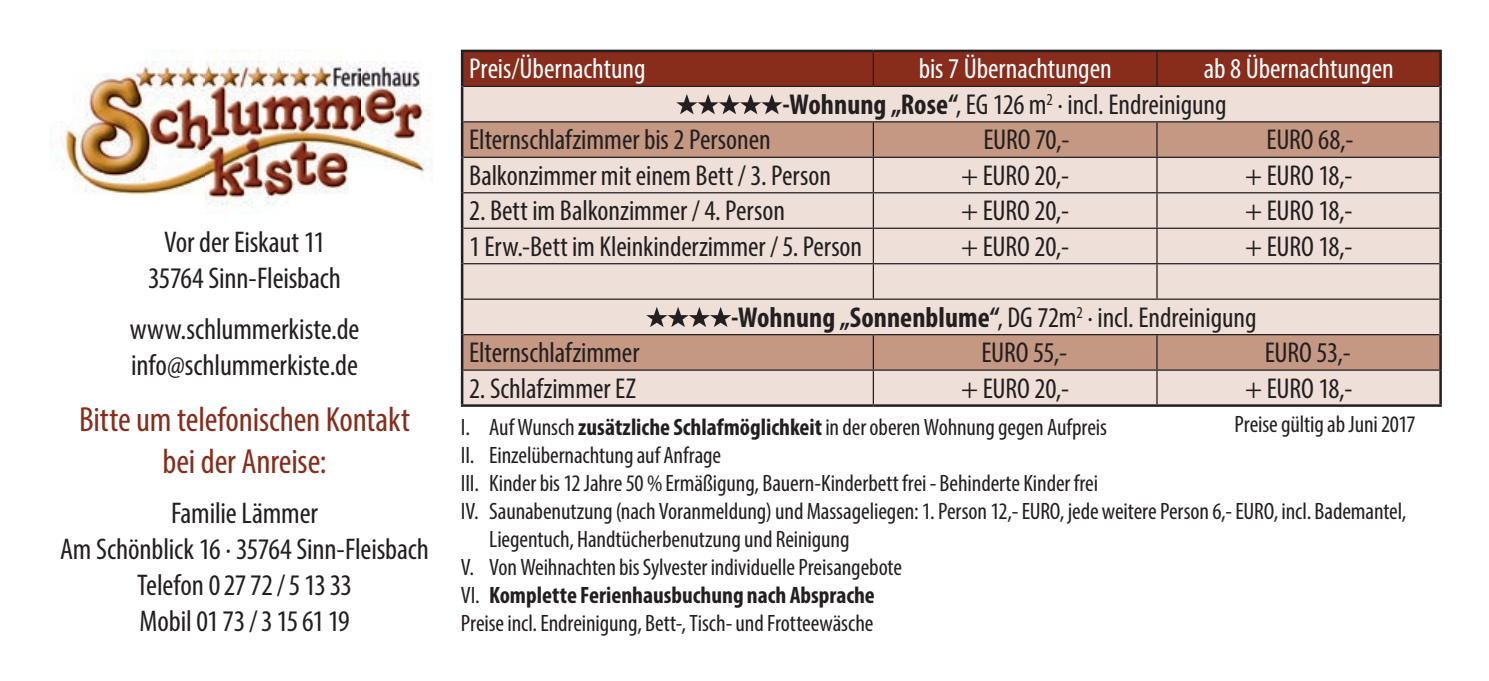
<style>
.page{position:relative;width:1489px;height:681px;background:#fff}
.page>*{position:absolute;margin:0;border:0;box-sizing:border-box;transform-origin:0 0}
.t1{font:condensed 35px/42px "Myriad Pro";letter-spacing:-.005em;color:#882c1b;text-align:center}
.t2{font:condensed 30px/36px "Myriad Pro";letter-spacing:-.005em;color:#231f20;text-align:center}
.t3{font:condensed 28.75px/36px "Myriad Pro";letter-spacing:-.005em;color:#231f20}
.t4{font:condensed 28.75px "Myriad Pro";letter-spacing:-.005em;color:#fff}
.t5{font:condensed 23.75px "Myriad Pro";letter-spacing:-.005em;color:#231f20}
.t6{font:700 condensed 23.75px "Myriad Pro";color:#231f20}
.s1{color:#fff}
.s2{font-weight:700}
.s3{font-weight:400}
</style>
<div class="page">
<div style="left:463px;top:52px;width:976px;height:34px;background:#882c1b"></div>
<div style="left:463px;top:87px;width:976px;height:317px;background:#eee0d8"></div>
<svg style="left:463px;top:122px;width:976px;height:247px;background:#e0c9be"></svg>
<hr style="left:461px;top:50px;width:412px;height:2px;background:#231f20">
<hr style="left:461px;top:52px;width:2px;height:34px;background:#231f20">
<hr style="left:873px;top:50px;width:283px;height:2px;background:#231f20">
<hr style="left:1156px;top:50px;width:285px;height:2px;background:#231f20">
<hr style="left:1439px;top:52px;width:2px;height:34px;background:#231f20">
<hr style="left:461px;top:86px;width:2px;height:36px;background:#231f20">
<hr style="left:1439px;top:86px;width:2px;height:36px;background:#231f20">
<hr style="left:461px;top:122px;width:2px;height:35px;background:#231f20">
<hr style="left:1439px;top:122px;width:2px;height:35px;background:#231f20">
<hr style="left:461px;top:157px;width:2px;height:36px;background:#231f20">
<hr style="left:1439px;top:157px;width:2px;height:36px;background:#231f20">
<hr style="left:461px;top:193px;width:2px;height:35px;background:#231f20">
<hr style="left:1439px;top:193px;width:2px;height:35px;background:#231f20">
<hr style="left:461px;top:228px;width:2px;height:35px;background:#231f20">
<hr style="left:1439px;top:228px;width:2px;height:35px;background:#231f20">
<hr style="left:461px;top:263px;width:2px;height:36px;background:#231f20">
<hr style="left:1439px;top:263px;width:2px;height:36px;background:#231f20">
<hr style="left:461px;top:299px;width:2px;height:35px;background:#231f20">
<hr style="left:1439px;top:299px;width:2px;height:35px;background:#231f20">
<hr style="left:461px;top:334px;width:2px;height:36px;background:#231f20">
<hr style="left:1439px;top:334px;width:2px;height:36px;background:#231f20">
<hr style="left:461px;top:370px;width:2px;height:34px;background:#231f20">
<hr style="left:1439px;top:370px;width:2px;height:34px;background:#231f20">
<hr style="left:461px;top:404px;width:412px;height:2px;background:#231f20">
<hr style="left:873px;top:404px;width:283px;height:2px;background:#231f20">
<hr style="left:1156px;top:404px;width:285px;height:2px;background:#231f20">
<hr style="left:872px;top:52px;width:2px;height:34px;background:#231f20">
<hr style="left:1156px;top:52px;width:1px;height:34px;background:#231f20">
<hr style="left:463px;top:86px;width:410px;height:1px;background:#231f20">
<hr style="left:873px;top:86px;width:283px;height:1px;background:#231f20">
<hr style="left:1156px;top:86px;width:283px;height:1px;background:#231f20">
<hr style="left:463px;top:121px;width:410px;height:1px;background:#231f20">
<hr style="left:873px;top:121px;width:283px;height:1px;background:#231f20">
<hr style="left:872px;top:122px;width:2px;height:35px;background:#231f20">
<hr style="left:1156px;top:121px;width:283px;height:1px;background:#231f20">
<hr style="left:1156px;top:122px;width:1px;height:35px;background:#231f20">
<hr style="left:463px;top:157px;width:410px;height:1px;background:#231f20">
<hr style="left:873px;top:157px;width:283px;height:1px;background:#231f20">
<hr style="left:872px;top:158px;width:2px;height:34px;background:#231f20">
<hr style="left:1156px;top:157px;width:283px;height:1px;background:#231f20">
<hr style="left:1156px;top:158px;width:1px;height:34px;background:#231f20">
<hr style="left:463px;top:192px;width:410px;height:1px;background:#231f20">
<hr style="left:873px;top:192px;width:283px;height:1px;background:#231f20">
<hr style="left:872px;top:193px;width:2px;height:34px;background:#231f20">
<hr style="left:1156px;top:192px;width:283px;height:1px;background:#231f20">
<hr style="left:1156px;top:193px;width:1px;height:34px;background:#231f20">
<hr style="left:463px;top:227px;width:410px;height:2px;background:#231f20">
<hr style="left:873px;top:227px;width:283px;height:2px;background:#231f20">
<hr style="left:872px;top:229px;width:2px;height:34px;background:#231f20">
<hr style="left:1156px;top:227px;width:283px;height:2px;background:#231f20">
<hr style="left:1156px;top:229px;width:1px;height:34px;background:#231f20">
<hr style="left:463px;top:263px;width:410px;height:1px;background:#231f20">
<hr style="left:873px;top:263px;width:283px;height:1px;background:#231f20">
<hr style="left:872px;top:264px;width:2px;height:34px;background:#231f20">
<hr style="left:1156px;top:263px;width:283px;height:1px;background:#231f20">
<hr style="left:1156px;top:264px;width:1px;height:34px;background:#231f20">
<hr style="left:463px;top:298px;width:410px;height:2px;background:#231f20">
<hr style="left:873px;top:298px;width:283px;height:2px;background:#231f20">
<hr style="left:1156px;top:298px;width:283px;height:2px;background:#231f20">
<hr style="left:463px;top:334px;width:410px;height:1px;background:#231f20">
<hr style="left:873px;top:334px;width:283px;height:1px;background:#231f20">
<hr style="left:872px;top:335px;width:2px;height:34px;background:#231f20">
<hr style="left:1156px;top:334px;width:283px;height:1px;background:#231f20">
<hr style="left:1156px;top:335px;width:1px;height:34px;background:#231f20">
<hr style="left:463px;top:369px;width:410px;height:1px;background:#231f20">
<hr style="left:873px;top:369px;width:283px;height:1px;background:#231f20">
<hr style="left:872px;top:370px;width:2px;height:34px;background:#231f20">
<hr style="left:1156px;top:369px;width:283px;height:1px;background:#231f20">
<hr style="left:1156px;top:370px;width:1px;height:34px;background:#231f20">
<svg style="left:676px;top:94px;width:106px;height:20px;background:#a89d98"></svg>
<svg style="left:646px;top:306px;width:85px;height:21px;background:#aba09b"></svg>
<img style="left:50px;top:50px;width:382px;height:164px">
<p class="t2" style="left:148px;top:224px;width:194px">Vor der Eiskaut 11<br>35764 Sinn-Fleisbach</p>
<p class="t2" style="left:130px;top:310px;width:231px;text-align:left">www.schlummerkiste.de info@schlummerkiste.de</p>
<h1 class="t1" style="left:79px;top:398px;width:332px">Bitte um telefonischen Kontakt bei der Anreise:</h1>
<p class="t2" style="left:60px;top:494px;width:370px">Familie Lämmer<br>Am Schönblick 16 · 35764 Sinn-Fleisbach<br>Telefon 0 27 72 / 5 13 33<br>Mobil 01 73 / 3 15 61 19</p>
<p class="t4" style="left:469px;top:51px;width:178px">Preis/Übernachtung</p>
<p class="t4" style="left:918px;top:51px;width:194px">bis 7 Übernachtungen</p>
<p class="t3" style="left:782px;top:50px;width:612px;text-indent:421px"><span class="s1">ab 8 Übernachtungen </span><span class="s2">-Wohnung „Rose“</span>, EG 126 m<sup>2</sup> · incl. Endreinigung</p>
<p class="t3" style="left:469px;top:121px;width:303px">Elternschlafzimmer bis 2 Personen</p>
<p class="t3" style="left:983px;top:121px;width:88px">EURO 70,-</p>
<p class="t3" style="left:1266px;top:121px;width:89px">EURO 68,-</p>
<p class="t3" style="left:469px;top:157px;width:363px">Balkonzimmer mit einem Bett / 3. Person</p>
<p class="t3" style="left:961px;top:157px;width:109px">+ EURO 20,-</p>
<p class="t3" style="left:1244px;top:157px;width:109px">+ EURO 18,-</p>
<p class="t3" style="left:469px;top:192px;width:317px">2. Bett im Balkonzimmer / 4. Person</p>
<p class="t3" style="left:961px;top:192px;width:109px">+ EURO 20,-</p>
<p class="t3" style="left:1244px;top:192px;width:109px">+ EURO 18,-</p>
<p class="t3" style="left:469px;top:228px;width:394px">1 Erw.-Bett im Kleinkinderzimmer / 5. Person</p>
<p class="t3" style="left:961px;top:228px;width:109px">+ EURO 20,-</p>
<p class="t3" style="left:1244px;top:228px;width:109px">+ EURO 18,-</p>
<p class="t3" style="left:731px;top:299px;width:526px"><span class="s2">-Wohnung „Sonnenblume“</span>, DG 72m<sup>2</sup> · incl. Endreinigung</p>
<p class="t3" style="left:469px;top:334px;width:172px">Elternschlafzimmer</p>
<p class="t3" style="left:981px;top:334px;width:87px">EURO 55,-</p>
<p class="t3" style="left:1264px;top:334px;width:87px">EURO 53,-</p>
<p class="t3" style="left:469px;top:369px;width:168px">2. Schlafzimmer EZ</p>
<p class="t3" style="left:961px;top:369px;width:109px">+ EURO 20,-</p>
<p class="t3" style="left:1244px;top:369px;width:109px">+ EURO 18,-</p>
<p class="t5" style="left:1234px;top:409px;width:183px">Preise gültig ab Juni 2017</p>
<p class="t5" style="left:461px;top:412px;width:647px">I. Auf Wunsch <span class="s2">zusätzliche Schlafmöglichkeit</span> in der oberen Wohnung gegen Aufpreis</p>
<p class="t5" style="left:461px;top:440px;width:262px">II. Einzelübernachtung auf Anfrage</p>
<p class="t5" style="left:461px;top:468px;width:638px">III. Kinder bis 12 Jahre 50 % Ermäßigung, Bauern-Kinderbett frei - Behinderte Kinder frei</p>
<p class="t5" style="left:461px;top:496px;width:947px">IV. Saunabenutzung (nach Voranmeldung) und Massageliegen: 1. Person 12,- EURO, jede weitere Person 6,- EURO, incl. Bademantel,</p>
<p class="t5" style="left:489px;top:524px;width:362px">Liegentuch, Handtücherbenutzung und Reinigung</p>
<p class="t5" style="left:461px;top:552px;width:442px">V. Von Weihnachten bis Sylvester individuelle Preisangebote</p>
<p class="t6" style="left:461px;top:580px;width:415px"><span class="s3">VI.</span> Komplette Ferienhausbuchung nach Absprache</p>
<p class="t5" style="left:461px;top:608px;width:414px">Preise incl. Endreinigung, Bett-, Tisch- und Frotteewäsche</p>
</div>
